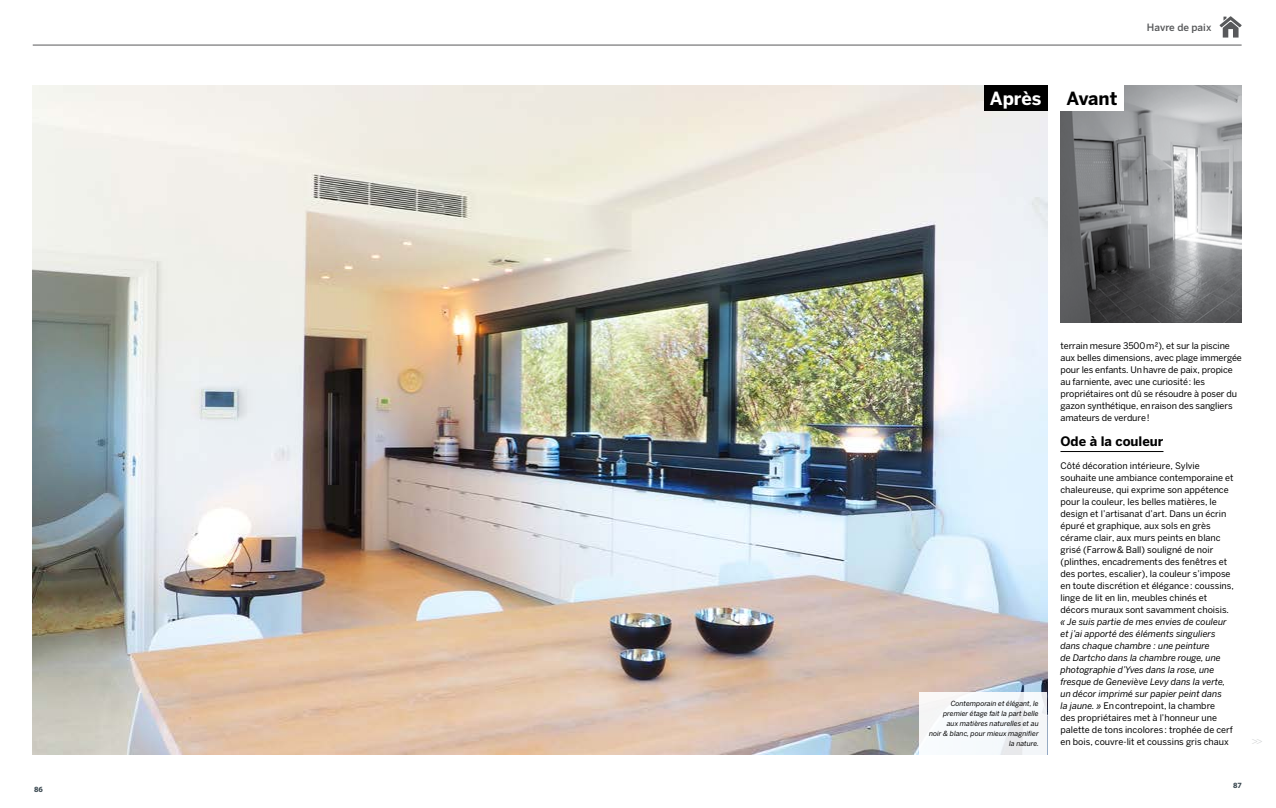
<style>
.page{position:relative;width:1276px;height:808px;background:#fff}
.page>*{position:absolute;margin:0;border:0;box-sizing:border-box;transform-origin:0 0}
.t1{font:700 18px "Benton Sans";color:#fff}
.t2{font:700 18px "Benton Sans";letter-spacing:-.005em;color:#000}
.t3{font:700 13px "Benton Sans";color:#000}
.t4{font:500 10px "Benton Sans";color:#58595b}
.t5{font:300 expanded 10px "Helvetica Neue LT Std";color:#d1d3d4}
.t6{font:9px/12px "Benton Sans";color:#000}
.t7{font:italic 9px/12px "Benton Sans";color:#000}
.t8{font:700 8px "Myriad Pro";color:#39474f}
.t9{font:italic 7px/10px "Benton Sans";color:#000;text-align:right}
.s1{font-style:normal}
</style>
<div class="page">
<hr style="left:33px;top:45px;width:1208px;height:1px;background:#58595b">
<svg style="left:1219px;top:16px;width:22px;height:22px"></svg>
<hr style="left:1060px;top:451px;width:103px;height:1px;background:#000">
<img style="left:33px;top:85px;width:1014px;height:670px">
<img style="left:1060px;top:85px;width:182px;height:238px">
<div style="left:1060px;top:85px;width:63px;height:26px;background:#fff"></div>
<div style="left:984px;top:85px;width:63px;height:26px;background:#000"></div>
<div style="left:919px;top:692px;width:128px;height:63px;background:linear-gradient(to right,#f9fbfc,#f0f4f7)"></div>
<p class="t8" style="left:34px;top:784px;width:10px">86</p>
<h1 class="t1" style="left:990px;top:88px;width:53px">Après</h1>
<h1 class="t2" style="left:1066px;top:88px;width:52px">Avant</h1>
<p class="t4" style="left:1147px;top:22px;width:66px">Havre de paix</p>
<p class="t9" style="left:929px;top:699px;width:111px">Contemporain et élégant, le premier étage fait la part belle<br>aux matières naturelles et au<br>noir &amp; blanc, pour mieux magnifier la nature.</p>
<p class="t6" style="left:1060px;top:340px;width:183px">terrain mesure 3500 m²), et sur la piscine aux belles dimensions, avec plage immergée pour les enfants. Un havre de paix, propice au farniente, avec une curiosité : les propriétaires ont dû se résoudre à poser du gazon synthétique, en raison des sangliers amateurs de verdure !</p>
<h2 class="t3" style="left:1060px;top:433px;width:104px">Ode à la couleur</h2>
<p class="t6" style="left:1060px;top:460px;width:175px">Côté décoration intérieure, Sylvie souhaite une ambiance contemporaine et chaleureuse, qui exprime son appétence pour la couleur, les belles matières, le design et l’artisanat d’art. Dans un écrin épuré et graphique, aux sols en grès cérame clair, aux murs peints en blanc grisé (Farrow &amp; Ball) souligné de noir (plinthes, encadrements des fenêtres et des portes, escalier), la couleur s’impose en toute discrétion et élégance : coussins, linge de lit en lin, meubles chinés et décors muraux sont savamment choisis.</p>
<p class="t7" style="left:1060px;top:616px;width:174px">« Je suis partie de mes envies de couleur et j’ai apporté des éléments singuliers dans chaque chambre : une peinture<br>de Dartcho dans la chambre rouge, une photographie d’Yves dans la rose, une fresque de Geneviève Levy dans la verte, un décor imprimé sur papier peint dans<br>la jaune. » <span class="s1">En contrepoint, la chambre<br>des propriétaires met à l’honneur une palette de tons incolores : trophée de cerf en bois, couvre-lit et coussins gris chaux</span></p>
<p class="t5" style="left:1251px;top:734px;width:12px">&gt;&gt;</p>
<p class="t8" style="left:1233px;top:780px;width:10px">87</p>
</div>
